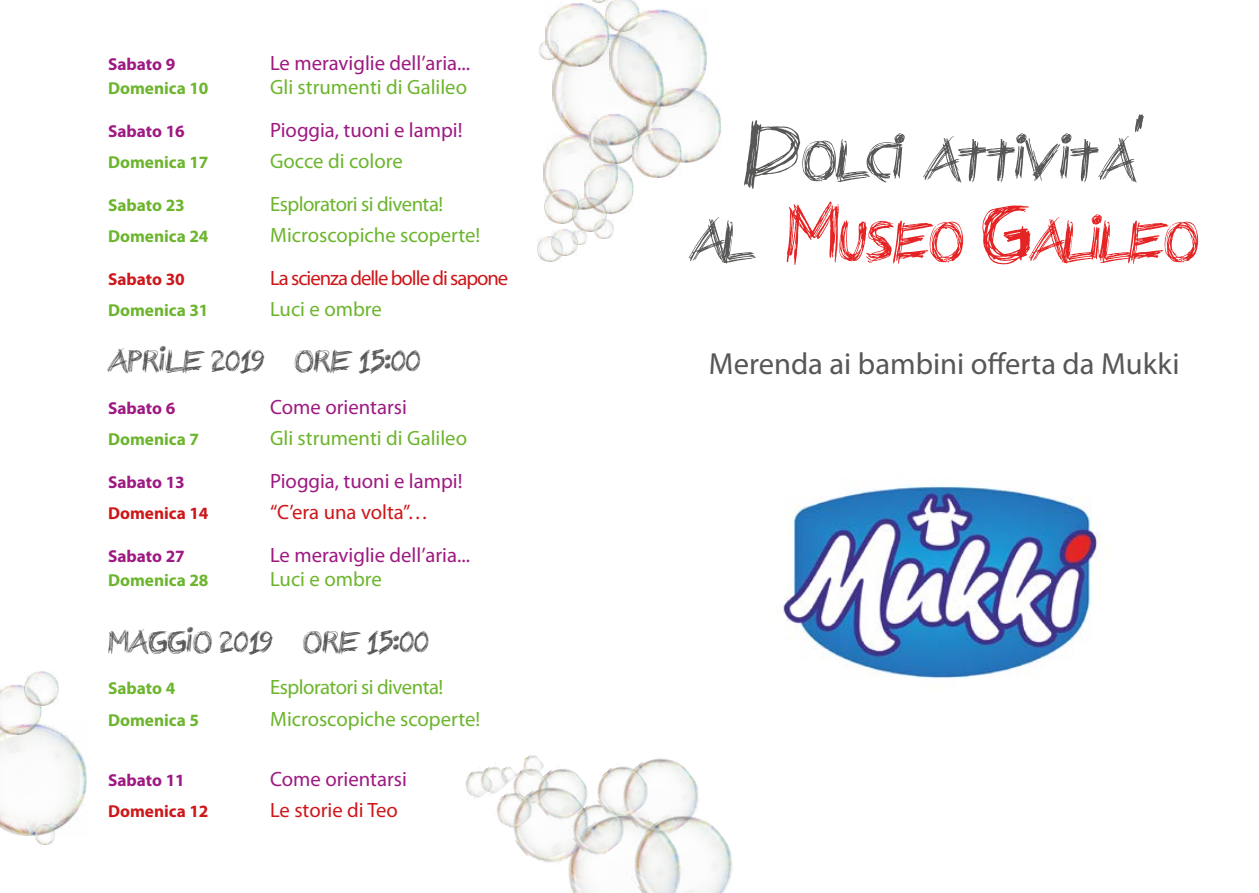
<style>
.page{position:relative;width:1259px;height:893px;background:#fff}
.page>*{position:absolute;margin:0;border:0;box-sizing:border-box;transform-origin:0 0}
.t1{font:50.4px/81px "Nerwus";color:#575756;text-align:center}
.t2{font:30.6px "Myriad Pro";color:#575756}
.t3{font:27.6px "Nerwus";color:#575756}
.t4{font:20.7px "Myriad Pro";color:#6cb52d}
.t5{font:20.7px "Myriad Pro";color:#9e1981}
.t6{font:20.7px "Myriad Pro";letter-spacing:-.025em;color:#6cb52d}
.t7{font:20.7px "Myriad Pro";color:#cd171a}
.t8{font:20.7px "Myriad Pro";letter-spacing:-.05em;color:#cd171a}
.t9{font:700 17.25px "Myriad Pro";color:#6cb52d}
.t10{font:700 17.25px "Myriad Pro";color:#9e1981}
.t11{font:700 17.25px "Myriad Pro";color:#cd171a}
.s1{font-size:72px}
.s2{font-size:72px;color:#e52525}
.s3{color:#e52525}
</style>
<div class="page">
<img style="left:777px;top:486px;width:324px;height:193px">
<img style="left:552px;top:67px;width:94px;height:67px">
<img style="left:646px;top:96px;width:75px;height:66px">
<img style="left:543px;top:134px;width:75px;height:64px">
<img style="left:590px;top:113px;width:49px;height:50px">
<img style="left:632px;top:128px;width:50px;height:49px">
<img style="left:584px;top:164px;width:50px;height:49px">
<img style="left:609px;top:0;width:30px;height:9px">
<img style="left:572px;top:198px;width:34px;height:34px">
<img style="left:544px;top:189px;width:34px;height:34px">
<img style="left:552px;top:230px;width:25px;height:25px">
<img style="left:537px;top:236px;width:26px;height:25px">
<img style="left:592px;top:0;width:16px;height:2px">
<img style="left:595px;top:219px;width:19px;height:20px">
<img style="left:539px;top:41px;width:6px;height:19px">
<img style="left:572px;top:230px;width:14px;height:14px">
<img style="left:609px;top:9px;width:98px;height:97px">
<img style="left:545px;top:2px;width:64px;height:65px">
<img style="left:0;top:724px;width:87px;height:112px">
<img style="left:0;top:685px;width:41px;height:49px">
<img style="left:24px;top:672px;width:34px;height:34px">
<img style="left:35px;top:825px;width:20px;height:19px">
<img style="left:569px;top:877px;width:23px;height:16px">
<img style="left:656px;top:758px;width:43px;height:37px">
<img style="left:514px;top:834px;width:70px;height:43px">
<img style="left:562px;top:826px;width:51px;height:38px">
<img style="left:596px;top:759px;width:60px;height:67px">
<img style="left:542px;top:768px;width:54px;height:60px">
<img style="left:513px;top:768px;width:40px;height:41px">
<img style="left:495px;top:786px;width:41px;height:48px">
<img style="left:494px;top:762px;width:16px;height:35px">
<img style="left:465px;top:766px;width:30px;height:32px">
<img style="left:518px;top:754px;width:27px;height:24px">
<img style="left:497px;top:764px;width:20px;height:20px">
<img style="left:613px;top:795px;width:119px;height:98px">
<svg style="left:632px;top:888px;width:10px;height:5px"></svg>
<p class="t10" style="left:108px;top:52px;width:69px">Sabato 9</p>
<p class="t5" style="left:270px;top:50px;width:201px">Le meraviglie dell’aria...</p>
<p class="t9" style="left:108px;top:77px;width:102px">Domenica 10</p>
<p class="t4" style="left:270px;top:75px;width:198px">Gli strumenti di Galileo</p>
<p class="t10" style="left:108px;top:120px;width:78px">Sabato 16</p>
<p class="t5" style="left:270px;top:117px;width:194px">Pioggia, tuoni e lampi!</p>
<p class="t9" style="left:108px;top:151px;width:102px">Domenica 17</p>
<p class="t4" style="left:270px;top:149px;width:134px">Gocce di colore</p>
<p class="t9" style="left:108px;top:193px;width:78px">Sabato 23</p>
<p class="t6" style="left:270px;top:191px;width:175px">Esploratori si diventa!</p>
<p class="t9" style="left:108px;top:225px;width:102px">Domenica 24</p>
<p class="t4" style="left:270px;top:223px;width:212px">Microscopiche scoperte!</p>
<p class="t11" style="left:108px;top:267px;width:78px">Sabato 30</p>
<p class="t8" style="left:270px;top:265px;width:240px">La scienza delle bolle di sapone</p>
<p class="t9" style="left:108px;top:299px;width:102px">Domenica 31</p>
<p class="t4" style="left:270px;top:297px;width:113px">Luci e ombre</p>
<h3 class="t3" style="left:108px;top:346px;width:314px">APRILE 2019 ORE 15:00</h3>
<p class="t10" style="left:108px;top:397px;width:69px">Sabato 6</p>
<p class="t5" style="left:270px;top:394px;width:138px">Come orientarsi</p>
<p class="t9" style="left:108px;top:428px;width:92px">Domenica 7</p>
<p class="t4" style="left:270px;top:426px;width:198px">Gli strumenti di Galileo</p>
<p class="t10" style="left:108px;top:471px;width:78px">Sabato 13</p>
<p class="t5" style="left:270px;top:468px;width:194px">Pioggia, tuoni e lampi!</p>
<p class="t11" style="left:108px;top:502px;width:102px">Domenica 14</p>
<p class="t7" style="left:270px;top:500px;width:160px">“C’era una volta”…</p>
<p class="t10" style="left:108px;top:544px;width:78px">Sabato 27</p>
<p class="t5" style="left:270px;top:542px;width:201px">Le meraviglie dell’aria...</p>
<p class="t9" style="left:108px;top:569px;width:102px">Domenica 28</p>
<p class="t4" style="left:270px;top:567px;width:113px">Luci e ombre</p>
<h3 class="t3" style="left:108px;top:627px;width:322px">MAGGIO 2019 ORE 15:00</h3>
<p class="t9" style="left:108px;top:677px;width:69px">Sabato 4</p>
<p class="t6" style="left:270px;top:675px;width:175px">Esploratori si diventa!</p>
<p class="t9" style="left:108px;top:709px;width:92px">Domenica 5</p>
<p class="t4" style="left:270px;top:706px;width:212px">Microscopiche scoperte!</p>
<p class="t10" style="left:108px;top:768px;width:78px">Sabato 11</p>
<p class="t5" style="left:270px;top:766px;width:138px">Come orientarsi</p>
<p class="t11" style="left:108px;top:800px;width:102px">Domenica 12</p>
<p class="t7" style="left:270px;top:798px;width:129px">Le storie di Teo</p>
<h1 class="t1" style="left:689px;top:120px;width:511px"><span class="s1">D</span>OLCI ATTIVITA<span class="s1">'<br></span>AL <span class="s2">M</span><span class="s3">USEO</span> <span class="s2">G</span><span class="s3">ALILEO</span></h1>
<h2 class="t2" style="left:709px;top:345px;width:472px">Merenda ai bambini offerta da Mukki</h2>
</div>
